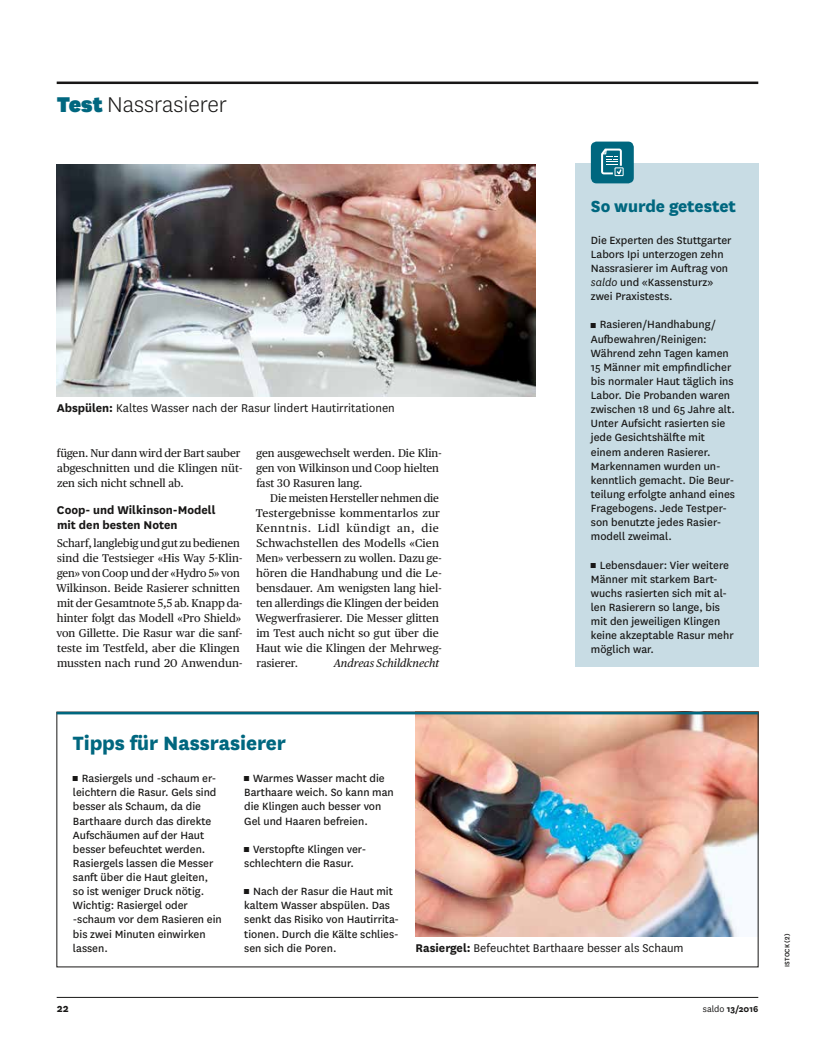
<style>
.page{position:relative;width:815px;height:1053px;background:#fff}
.page>*{position:absolute;margin:0;border:0;box-sizing:border-box;transform-origin:0 0}
.t1{font:300 25px "National";color:#181716}
.t2{font:800 22.5px "National";letter-spacing:-.005em;color:#00677f}
.t3{font:800 18.75px "National";letter-spacing:-.005em;color:#00677f}
.t4{font:13.12px "National";color:#181716}
.t5{font:700 13.12px/15px "National";color:#181716}
.t6{font:700 12.5px "National";color:#181716}
.t7{font:12.25px/14.1px "National";color:#181716}
.t8{font:11.25px/15px "Publico Text";color:#181716}
.t9{font:italic 11.25px "Publico Text";color:#181716}
.t10{font:700 10px "National";color:#181716}
.t11{font:500 7.5px "National";letter-spacing:.025em;color:#181716}
.s1{font-weight:900;color:#00677f}
.s2{font-weight:700}
.s3{font-style:italic}
.s4{font-weight:400}
</style>
<div class="page">
<hr style="left:57px;top:81px;width:701px;height:3px;background:#181716">
<hr style="left:57px;top:997px;width:701px;height:1px;background:#181716">
<div style="left:575px;top:163px;width:183px;height:503px;background:#c8dce4"></div>
<div style="left:591px;top:141px;width:43px;height:42px;background:#00677f;border-radius:6px"></div>
<svg style="left:601px;top:148px;width:23px;height:28px"></svg>
<img style="left:415px;top:714px;width:341px;height:222px">
<img style="left:57px;top:164px;width:478px;height:232px">
<hr style="left:57px;top:711px;width:701px;height:3px;background:#00677f">
<h1 class="t1" style="left:57px;top:88px;width:172px"><span class="s1">Test</span> Nassrasierer</h1>
<p class="t4" style="left:57px;top:399px;width:340px"><span class="s2">Abspülen:</span> Kaltes Wasser nach der Rasur lindert Hautirritationen</p>
<p class="t8" style="left:57px;top:444px;width:187px">fügen. Nur dann wird der Bart sauber abgeschnitten und die Klingen nüt&shy;zen sich nicht schnell ab.</p>
<p class="t5" style="left:57px;top:502px;width:160px">Coop- und Wilkinson-Modell mit den besten Noten</p>
<p class="t8" style="left:56px;top:534px;width:188px">Scharf, langlebig und gut zu bedienen sind die Testsieger «His Way 5-Klin&shy;gen» von Coop und der «Hydro 5» von Wilkinson. Beide Rasierer schnitten mit der Gesamtnote 5,5 ab. Knapp da&shy;hinter folgt das Modell «Pro Shield» von Gillette. Die Rasur war die sanf&shy;teste im Testfeld, aber die Klingen mussten nach rund 20 Anwendun-</p>
<p class="t8" style="left:256px;top:444px;width:187px">gen ausgewechselt werden. Die Klin&shy;gen von Wilkinson und Coop hielten fast 30 Rasuren lang.</p>
<p class="t8" style="left:255px;top:489px;width:188px;text-indent:15px">Die meisten Hersteller nehmen die<br>Testergebnisse kommentarlos zur<br>Kenntnis. Lidl kündigt an, die<br>Schwachstellen des Modells «Cien<br>Men» verbessern zu wollen. Dazu ge&shy;hören die Handhabung und die Le&shy;bensdauer. Am wenigsten lang hiel&shy;ten allerdings die Klingen der beiden<br>Wegwerfrasierer. Die Messer glitten im Test auch nicht so gut über die<br>Haut wie die Klingen der Mehrweg&shy;rasierer.</p>
<p class="t9" style="left:334px;top:654px;width:107px">Andreas Schildknecht</p>
<h3 class="t3" style="left:591px;top:192px;width:147px">So wurde getestet</h3>
<p class="t7" style="left:591px;top:232px;width:142px">Die Experten des Stuttgarter<br>Labors Ipi unterzogen zehn<br>Nassrasierer im Auftrag von <span class="s3">saldo</span> und «Kassensturz» zwei Praxistests.</p>
<p class="t7" style="left:591px;top:317px;width:146px;text-indent:9px">Rasieren/Handhabung/<br>Aufbewahren/Reinigen:<br>Während zehn Tagen kamen<br>15 Männer mit empfindlicher bis normaler Haut täglich ins<br>Labor. Die Probanden waren zwischen 18 und 65 Jahre alt.<br>Unter Aufsicht rasierten sie jede Gesichtshälfte mit einem anderen Rasierer.<br>Markennamen wurden un&shy;kenntlich gemacht. Die Beur&shy;teilung erfolgte anhand eines<br>Fragebogens. Jede Testper&shy;son benutzte jedes Rasier&shy;modell zweimal.</p>
<p class="t7" style="left:591px;top:557px;width:144px;text-indent:9px">Lebensdauer: Vier weitere<br>Männer mit starkem Bart&shy;wuchs rasierten sich mit al&shy;len Rasierern so lange, bis mit den jeweiligen Klingen keine akzeptable Rasur mehr möglich war.</p>
<h2 class="t2" style="left:73px;top:727px;width:215px">Tipps für Nassrasierer</h2>
<p class="t7" style="left:73px;top:770px;width:150px;text-indent:9px">Rasiergels und -schaum er&shy;leichtern die Rasur. Gels sind besser als Schaum, da die<br>Barthaare durch das direkte<br>Aufschäumen auf der Haut besser befeuchtet werden.<br>Rasiergels lassen die Messer sanft über die Haut gleiten, so ist weniger Druck nötig.<br>Wichtig: Rasiergel oder -schaum vor dem Rasieren ein bis zwei Minuten einwirken lassen.</p>
<p class="t7" style="left:244px;top:770px;width:151px;text-indent:9px">Warmes Wasser macht die<br>Barthaare weich. So kann man die Klingen auch besser von<br>Gel und Haaren befreien.</p>
<p class="t7" style="left:244px;top:841px;width:123px;text-indent:9px">Verstopfte Klingen ver&shy;schlechtern die Rasur.</p>
<p class="t7" style="left:244px;top:883px;width:156px;text-indent:9px">Nach der Rasur die Haut mit kaltem Wasser abspülen. Das senkt das Risiko von Hautirrita&shy;tionen. Durch die Kälte schlies&shy;sen sich die Poren.</p>
<p class="t4" style="left:415px;top:939px;width:270px"><span class="s2">Rasiergel:</span> Befeuchtet Barthaare besser als Schaum</p>
<p class="t11" style="left:782px;top:966px;width:35px;rotate:-90deg">ISTOCK (2)</p>
<p class="t6" style="left:57px;top:999px;width:14px">22</p>
<p class="t10" style="left:703px;top:1001px;width:57px"><span class="s4">saldo</span> 13/2016</p>
</div>
